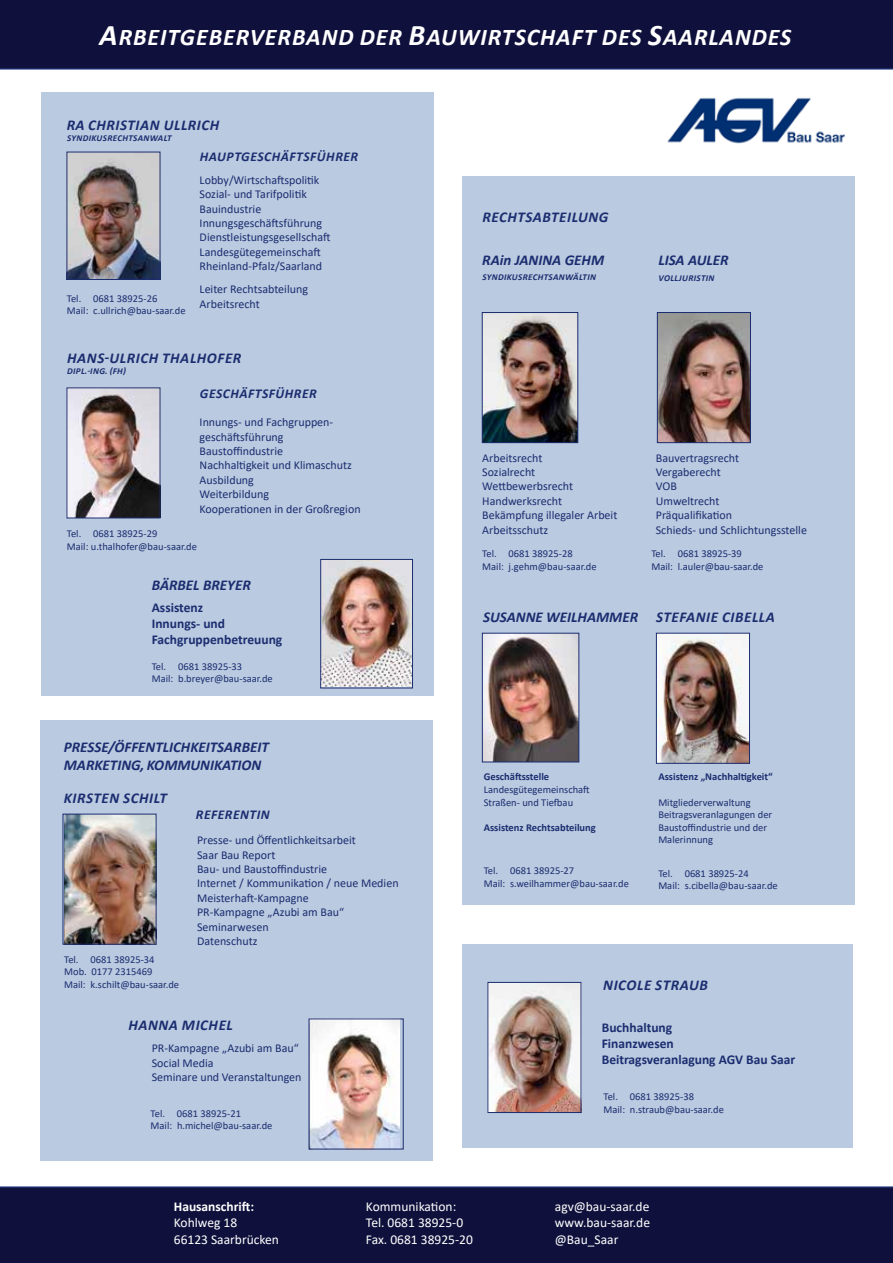
<style>
.page{position:relative;width:893px;height:1263px;background:#fff}
.page>*{position:absolute;margin:0;border:0;box-sizing:border-box;transform-origin:0 0}
.t1{font:italic 700 24px "Calibri";letter-spacing:.04em;color:#fff}
.t2{font:italic 700 15px "Calibri";letter-spacing:.04em;color:#1b2d70}
.t3{font:italic 700 15px/18px "Calibri";color:#1b2d70}
.t4{font:13.5px/16.2px "Calibri";color:#fff}
.t5{font:700 13.5px/16.2px "Calibri";color:#1b2d70}
.t6{font:italic 700 13.5px "Calibri";letter-spacing:.04em;color:#1b2d70}
.t7{font:700 13.5px "Calibri";color:#fff}
.t8{font:12px/14.4px "Calibri";color:#1b2d70}
.t9{font:10.5px/12.6px "Calibri";color:#1b2d70}
.t10{font:700 10.5px "Calibri";color:#1b2d70}
.t11{font:italic 700 9px "Calibri";letter-spacing:.04em;color:#1b2d70}
.s1{font-size:30px}
</style>
<div class="page">
<div style="left:41px;top:721px;width:392px;height:440px;background:#bacae0"></div>
<div style="left:0;top:0;width:893px;height:70px;background:#0f113c"></div>
<div style="left:41px;top:92px;width:393px;height:603px;background:#bacae0"></div>
<img style="left:69px;top:390px;width:89px;height:126px">
<img style="left:69px;top:154px;width:89px;height:124px">
<div style="left:67px;top:152px;width:93px;height:128px;border:1px solid #1b2d70"></div>
<img style="left:65px;top:816px;width:89px;height:126px">
<div style="left:63px;top:814px;width:93px;height:130px;border:1px solid #1b2d70"></div>
<div style="left:462px;top:944px;width:390px;height:203px;background:#bacae0"></div>
<img style="left:490px;top:984px;width:89px;height:127px">
<div style="left:488px;top:982px;width:93px;height:131px;border:1px solid #1b2d70"></div>
<img style="left:667px;top:97px;width:178px;height:47px">
<img style="left:322px;top:561px;width:89px;height:125px">
<div style="left:320px;top:559px;width:93px;height:129px;border:1px solid #1b2d70"></div>
<div style="left:0;top:1186px;width:893px;height:77px;background:#0f113c"></div>
<img style="left:311px;top:1021px;width:89px;height:126px">
<div style="left:366px;top:1201px;width:157px;height:53px;background:#0f113c"></div>
<div style="left:462px;top:176px;width:393px;height:728px;background:#bacae0"></div>
<img style="left:658px;top:635px;width:90px;height:126px">
<div style="left:656px;top:633px;width:94px;height:130px;border:1px solid #1b2d70"></div>
<img style="left:659px;top:314px;width:90px;height:127px">
<div style="left:657px;top:312px;width:94px;height:131px;border:1px solid #1b2d70"></div>
<img style="left:484px;top:635px;width:93px;height:125px">
<div style="left:482px;top:633px;width:97px;height:129px;border:1px solid #1b2d70"></div>
<img style="left:484px;top:314px;width:92px;height:127px">
<div style="left:482px;top:312px;width:96px;height:131px;border:1px solid #1b2d70"></div>
<h1 class="t1" style="left:99px;top:20px;width:693px"><span class="s1">A</span>RBEITGEBERVERBAND DER <span class="s1">B</span>AUWIRTSCHAFT DES <span class="s1">S</span>AARLANDES</h1>
<p class="t2" style="left:67px;top:115px;width:154px">RA CHRISTIAN ULLRICH</p>
<p class="t11" style="left:67px;top:132px;width:106px">SYNDIKUSRECHTSANWALT</p>
<p class="t9" style="left:67px;top:291px;width:120px">Tel. 0681 38925-26<br>Mail: c.ullrich@bau-saar.de</p>
<p class="t6" style="left:200px;top:147px;width:160px">HAUPTGESCHÄFTSFÜHRER</p>
<p class="t8" style="left:200px;top:172px;width:132px">Lobby/Wirtschaftspolitik<br>Sozial- und Tarifpolitik<br>Bauindustrie<br>Innungsgeschäftsführung<br>Dienstleistungsgesellschaft<br>Landesgütegemeinschaft<br>Rheinland-Pfalz/Saarland</p>
<p class="t8" style="left:200px;top:282px;width:110px">Leiter Rechtsabteilung<br>Arbeitsrecht</p>
<p class="t2" style="left:67px;top:348px;width:176px">HANS-ULRICH THALHOFER</p>
<p class="t11" style="left:67px;top:365px;width:60px">DIPL.-ING. (FH)</p>
<p class="t6" style="left:200px;top:384px;width:118px">GESCHÄFTSFÜHRER</p>
<p class="t8" style="left:200px;top:415px;width:163px">Innungs- und Fachgruppen&shy;geschäftsführung<br>Baustoffindustrie<br>Nachhaltigkeit und Klimaschutz<br>Ausbildung<br>Weiterbildung<br>Kooperationen in der Großregion</p>
<p class="t9" style="left:67px;top:527px;width:132px">Tel. 0681 38925-29<br>Mail: u.thalhofer@bau-saar.de</p>
<p class="t3" style="left:152px;top:575px;width:101px">BÄRBEL BREYER</p>
<p class="t5" style="left:152px;top:599px;width:132px">Assistenz<br>Innungs- und<br>Fachgruppenbetreuung</p>
<p class="t9" style="left:152px;top:659px;width:123px">Tel. 0681 38925-33<br>Mail: b.breyer@bau-saar.de</p>
<p class="t3" style="left:64px;top:737px;width:206px">PRESSE/ÖFFENTLICHKEITSARBEIT<br>MARKETING, KOMMUNIKATION</p>
<p class="t2" style="left:64px;top:788px;width:105px">KIRSTEN SCHILT</p>
<p class="t9" style="left:64px;top:953px;width:117px">Tel. 0681 38925-34<br>Mob. 0177 2315469<br>Mail: k.schilt@bau-saar.de</p>
<p class="t6" style="left:196px;top:805px;width:75px">REFERENTIN</p>
<p class="t8" style="left:197px;top:833px;width:203px">Presse- und Öffentlichkeitsarbeit<br>Saar Bau Report<br>Bau- und Baustoffindustrie<br>Internet / Kommunikation / neue Medien<br>Meisterhaft-Kampagne<br>PR-Kampagne „Azubi am Bau“<br>Seminarwesen<br>Datenschutz</p>
<p class="t2" style="left:128px;top:1014px;width:106px">HANNA MICHEL</p>
<p class="t8" style="left:152px;top:1041px;width:151px">PR-Kampagne „Azubi am Bau“<br>Social Media<br>Seminare und Veranstaltungen</p>
<p class="t9" style="left:151px;top:1106px;width:123px">Tel. 0681 38925-21<br>Mail: h.michel@bau-saar.de</p>
<p class="t2" style="left:482px;top:206px;width:128px">RECHTSABTEILUNG</p>
<p class="t3" style="left:482px;top:251px;width:123px">RAin JANINA GEHM</p>
<p class="t11" style="left:482px;top:271px;width:115px">SYNDIKUSRECHTSANWÄLTIN</p>
<p class="t3" style="left:658px;top:251px;width:72px">LISA AULER</p>
<p class="t11" style="left:658px;top:272px;width:57px">VOLLJURISTIN</p>
<p class="t8" style="left:482px;top:450px;width:137px">Arbeitsrecht<br>Sozialrecht<br>Wettbewerbsrecht<br>Handwerksrecht<br>Bekämpfung illegaler Arbeit<br>Arbeitsschutz</p>
<p class="t9" style="left:482px;top:547px;width:116px">Tel. 0681 38925-28<br>Mail: j.gehm@bau-saar.de</p>
<p class="t8" style="left:656px;top:450px;width:153px">Bauvertragsrecht<br>Vergaberecht<br>VOB<br>Umweltrecht<br>Präqualifikation<br>Schieds- und Schlichtungsstelle</p>
<p class="t9" style="left:651px;top:547px;width:114px">Tel. 0681 38925-39<br>Mail: l.auler@bau-saar.de</p>
<p class="t3" style="left:483px;top:607px;width:156px">SUSANNE WEILHAMMER</p>
<p class="t2" style="left:656px;top:606px;width:120px">STEFANIE CIBELLA</p>
<p class="t10" style="left:484px;top:769px;width:67px">Geschäftsstelle</p>
<p class="t9" style="left:484px;top:783px;width:108px">Landesgütegemeinschaft<br>Straßen- und Tiefbau</p>
<p class="t10" style="left:484px;top:820px;width:114px">Assistenz Rechtsabteilung</p>
<p class="t9" style="left:484px;top:864px;width:147px">Tel. 0681 38925-27<br>Mail: s.weilhammer@bau-saar.de</p>
<p class="t10" style="left:658px;top:769px;width:116px">Assistenz „Nachhaltigkeit“</p>
<p class="t9" style="left:658px;top:796px;width:115px">Mitgliederverwaltung<br>Beitragsveranlagungen der<br>Baustoffindustrie und der<br>Malerinnung</p>
<p class="t9" style="left:658px;top:867px;width:121px">Tel. 0681 38925-24<br>Mail: s.cibella@bau-saar.de</p>
<p class="t2" style="left:603px;top:975px;width:106px">NICOLE STRAUB</p>
<p class="t5" style="left:602px;top:1019px;width:195px">Buchhaltung<br>Finanzwesen<br>Beitragsveranlagung AGV Bau Saar</p>
<p class="t9" style="left:604px;top:1090px;width:122px">Tel. 0681 38925-38<br>Mail: n.straub@bau-saar.de</p>
<p class="t7" style="left:174px;top:1197px;width:82px">Hausanschrift:</p>
<p class="t4" style="left:174px;top:1214px;width:107px">Kohlweg 18<br>66123 Saarbrücken</p>
<p class="t4" style="left:366px;top:1198px;width:108px">Kommunikation:<br>Tel. 0681 38925-0<br>Fax. 0681 38925-20</p>
<p class="t4" style="left:555px;top:1198px;width:97px;text-align:justify">agv@bau-saar.de www.bau-saar.de @Bau_Saar</p>
</div>
